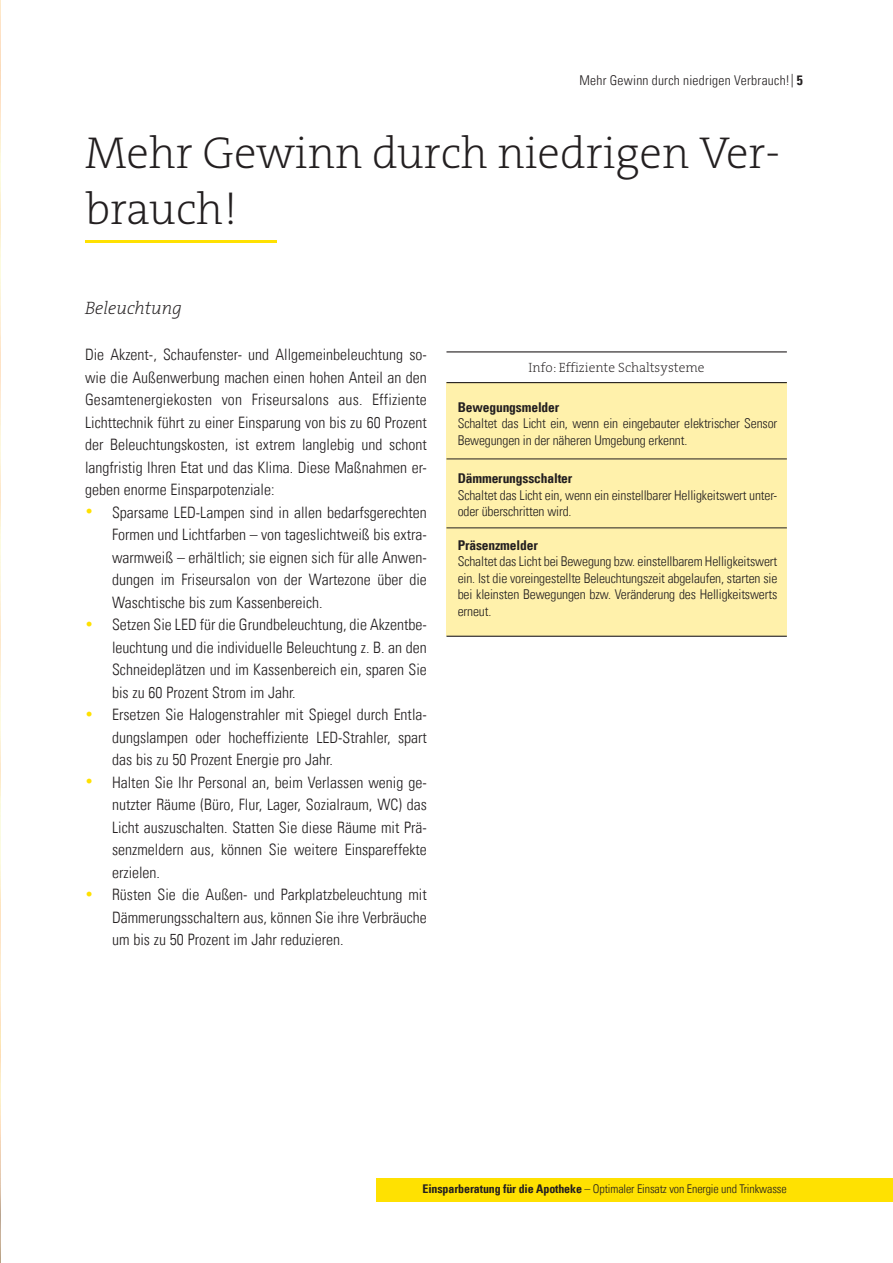
<style>
.page{position:relative;width:893px;height:1263px;background:#fff}
.page>*{position:absolute;margin:0;border:0;box-sizing:border-box;transform-origin:0 0}
.t1{font:45px/55.5px "The Serif HP2 Ex Lig";color:#231f20}
.t2{font:18px "The Serif HP2 Ex Lig IT";color:#231f20}
.t3{font:300 condensed 15.75px/22.5px "Univers LT";color:#231f20;text-align:justify}
.t4{font:300 condensed 13.5px/16.5px "Univers LT";letter-spacing:-.01em;color:#231f20}
.t5{font:700 condensed 13.5px "Univers LT";letter-spacing:-.01em;color:#231f20}
.t6{font:300 condensed 13.5px "Univers LT";letter-spacing:.02em;color:#231f20}
.t7{font:13.5px "The Serif HP2 Ex Lig";color:#231f20}
.t8{font:300 condensed 12px "Univers LT";letter-spacing:-.01em;color:#231f20}
.s1{font-weight:700}
.s2{font-size:13.5px;color:#ffe101}
</style>
<div class="page">
<hr style="left:85px;top:241px;width:192px;height:2px;background:#ffe101">
<img style="left:0;top:0;width:1px;height:1263px">
<div style="left:376px;top:1178px;width:517px;height:24px;background:#ffe101"></div>
<div style="left:447px;top:383px;width:340px;height:253px;background:#fff1ab"></div>
<hr style="left:446px;top:382px;width:341px;height:1px;background:#231f20">
<hr style="left:446px;top:351px;width:341px;height:1px;background:#231f20">
<hr style="left:446px;top:636px;width:341px;height:1px;background:#231f20">
<hr style="left:446px;top:528px;width:341px;height:1px;background:#231f20">
<hr style="left:446px;top:459px;width:341px;height:1px;background:#231f20">
<p class="t6" style="left:579px;top:72px;width:225px">Mehr Gewinn durch niedrigen Verbrauch!| <span class="s1">5</span></p>
<h1 class="t1" style="left:85px;top:126px;width:697px">Mehr Gewinn durch niedrigen Ver&shy;brauch!</h1>
<p class="t2" style="left:85px;top:296px;width:98px">Beleuchtung</p>
<p class="t3" style="left:85px;top:343px;width:343px">Die Akzent-, Schaufenster- und Allgemeinbeleuchtung so&shy;wie die Außenwerbung machen einen hohen Anteil an den Gesamtenergiekosten von Friseursalons aus. Effiziente Lichttechnik führt zu einer Einsparung von bis zu 60 Prozent der Beleuchtungskosten, ist extrem langlebig und schont langfristig Ihren Etat und das Klima. Diese Maßnahmen er&shy;geben enorme Einsparpotenziale:</p>
<p class="t3" style="left:112px;top:501px;width:316px;text-indent:-27px"><span class="s2">•</span> Sparsame LED-Lampen sind in allen bedarfsgerechten Formen und Lichtfarben – von tageslichtweiß bis extra&shy;warmweiß – erhältlich; sie eignen sich für alle Anwen&shy;dungen im Friseursalon von der Wartezone über die Waschtische bis zum Kassenbereich.</p>
<p class="t3" style="left:112px;top:613px;width:316px;text-indent:-27px"><span class="s2">•</span> Setzen Sie LED für die Grundbeleuchtung, die Akzentbe&shy;leuchtung und die individuelle Beleuchtung z. B. an den Schneideplätzen und im Kassenbereich ein, sparen Sie bis zu 60 Prozent Strom im Jahr.</p>
<p class="t3" style="left:112px;top:703px;width:316px;text-indent:-27px"><span class="s2">•</span> Ersetzen Sie Halogenstrahler mit Spiegel durch Entla&shy;dungslampen oder hocheffiziente LED-Strahler, spart das bis zu 50 Prozent Energie pro Jahr.</p>
<p class="t3" style="left:112px;top:771px;width:316px;text-indent:-27px"><span class="s2">•</span> Halten Sie Ihr Personal an, beim Verlassen wenig ge&shy;nutzter Räume (Büro, Flur, Lager, Sozialraum, WC) das Licht auszuschalten. Statten Sie diese Räume mit Prä&shy;senzmeldern aus, können Sie weitere Einspareffekte erzielen.</p>
<p class="t3" style="left:112px;top:883px;width:316px;text-indent:-27px"><span class="s2">•</span> Rüsten Sie die Außen- und Parkplatzbeleuchtung mit Dämmerungsschaltern aus, können Sie ihre Verbräuche um bis zu 50 Prozent im Jahr reduzieren.</p>
<p class="t7" style="left:529px;top:359px;width:178px">Info: Effiziente Schaltsysteme</p>
<p class="t5" style="left:458px;top:398px;width:103px">Bewegungsmelder</p>
<p class="t4" style="left:458px;top:415px;width:321px">Schaltet das Licht ein, wenn ein eingebauter elektrischer Sensor<br>Bewegungen in der näheren Umgebung erkennt.</p>
<p class="t5" style="left:458px;top:470px;width:116px">Dämmerungsschalter</p>
<p class="t4" style="left:458px;top:487px;width:321px">Schaltet das Licht ein, wenn ein einstellbarer Helligkeitswert unter&shy;oder überschritten wird.</p>
<p class="t5" style="left:458px;top:536px;width:82px">Präsenzmelder</p>
<p class="t4" style="left:458px;top:553px;width:321px;text-align:justify">Schaltet das Licht bei Bewegung bzw. einstellbarem Helligkeitswert ein. Ist die voreingestellte Beleuchtungszeit abgelaufen, starten sie bei kleinsten Bewegungen bzw. Veränderung des Helligkeitswerts erneut.</p>
<p class="t8" style="left:422px;top:1182px;width:366px"><span class="s1">Einsparberatung für die Apotheke</span> – Optimaler Einsatz von Energie und Trinkwasse</p>
</div>
